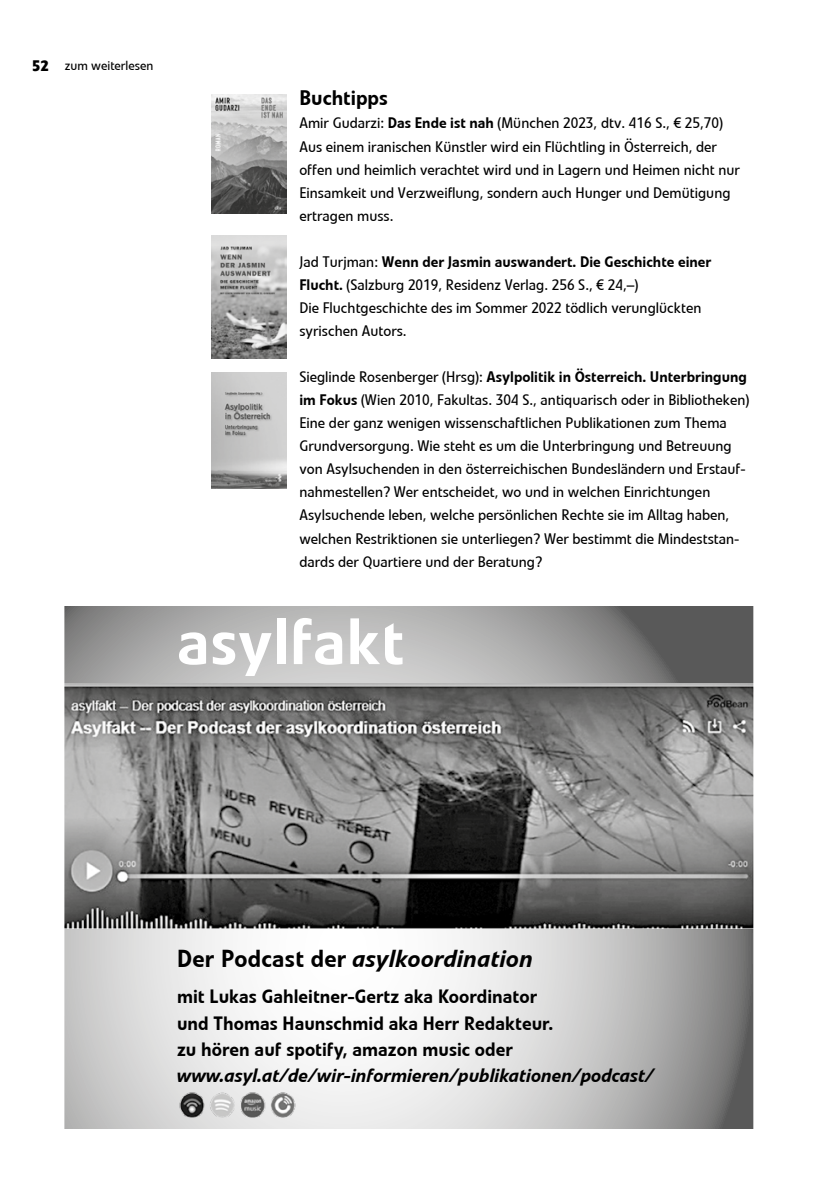
<style>
.page{position:relative;width:819px;height:1191px;background:#fff}
.page>*{position:absolute;margin:0;border:0;box-sizing:border-box;transform-origin:0 0}
.t1{font:500 64.75px "Linotype Veto";letter-spacing:.01em;color:#fff}
.t2{font:italic 500 24.5px "Linotype Veto";letter-spacing:.01em;color:#000}
.t3{font:500 21px "Linotype Veto";color:#000}
.t4{font:500 19.25px/26.2px "Linotype Veto";color:#000}
.t5{font:italic 500 19.25px "Linotype Veto";color:#000}
.t6{font:15.22px/23.1px "Linotype Veto";color:#000}
.t7{font:13.12px "Linotype Veto";color:#000}
.s1{font-weight:700;font-size:15.22px}
.s2{font-weight:500}
.s3{font-style:normal}
</style>
<div class="page">
<svg style="left:64px;top:606px;width:690px;height:523px;background:#a2a1a1"></svg>
<img style="left:211px;top:94px;width:75px;height:119px">
<img style="left:211px;top:235px;width:75px;height:123px">
<img style="left:211px;top:373px;width:75px;height:116px">
<p class="t7" style="left:65px;top:57px;width:90px">zum weiterlesen</p>
<p class="t7" style="left:32px;top:59px;width:117px"><span class="s1">52</span> kurzmeldungen</p>
<h3 class="t3" style="left:299px;top:85px;width:90px">Buchtipps</h3>
<p class="t6" style="left:299px;top:112px;width:442px">Amir Gudarzi: <span class="s2">Das Ende ist nah</span> (München 2023, dtv. 416 S., € 25,70)<br>Aus einem iranischen Künstler wird ein Flüchtling in Österreich, der offen und heimlich verachtet wird und in Lagern und Heimen nicht nur Einsamkeit und Verzweiflung, sondern auch Hunger und Demütigung ertragen muss.</p>
<p class="t6" style="left:299px;top:250px;width:413px">Jad Turjman: <span class="s2">Wenn der Jasmin auswandert. Die Geschichte einer Flucht.</span> (Salzburg 2019, Residenz Verlag. 256 S., € 24,–)<br>Die Fluchtgeschichte des im Sommer 2022 tödlich verunglückten syrischen Autors.</p>
<p class="t6" style="left:299px;top:365px;width:451px">Sieglinde Rosenberger (Hrsg): <span class="s2">Asylpolitik in Österreich. Unterbringung im Fokus</span> (Wien 2010, Fakultas. 304 S., antiquarisch oder in Bibliotheken)<br>Eine der ganz wenigen wissenschaftlichen Publikationen zum Thema Grundversorgung. Wie steht es um die Unterbringung und Betreuung von Asylsuchenden in den österreichischen Bundesländern und Erstauf&shy;nahmestellen? Wer entscheidet, wo und in welchen Einrichtungen Asylsuchende leben, welche persönlichen Rechte sie im Alltag haben, welchen Restriktionen sie unterliegen? Wer bestimmt die Mindeststan&shy;dards der Quartiere und der Beratung?</p>
<h1 class="t1" style="left:177px;top:602px;width:229px">asylfakt</h1>
<h2 class="t2" style="left:177px;top:943px;width:357px"><span class="s3">Der Podcast der</span> asylkoordination</h2>
<p class="t4" style="left:177px;top:983px;width:378px">mit Lukas Gahleitner-Gertz aka Koordinator und Thomas Haunschmid aka Herr Redakteur. zu hören auf spotify, amazon music oder</p>
<p class="t5" style="left:177px;top:1063px;width:478px">www.asyl.at/de/wir-informieren/publikationen/podcast/</p>
</div>
